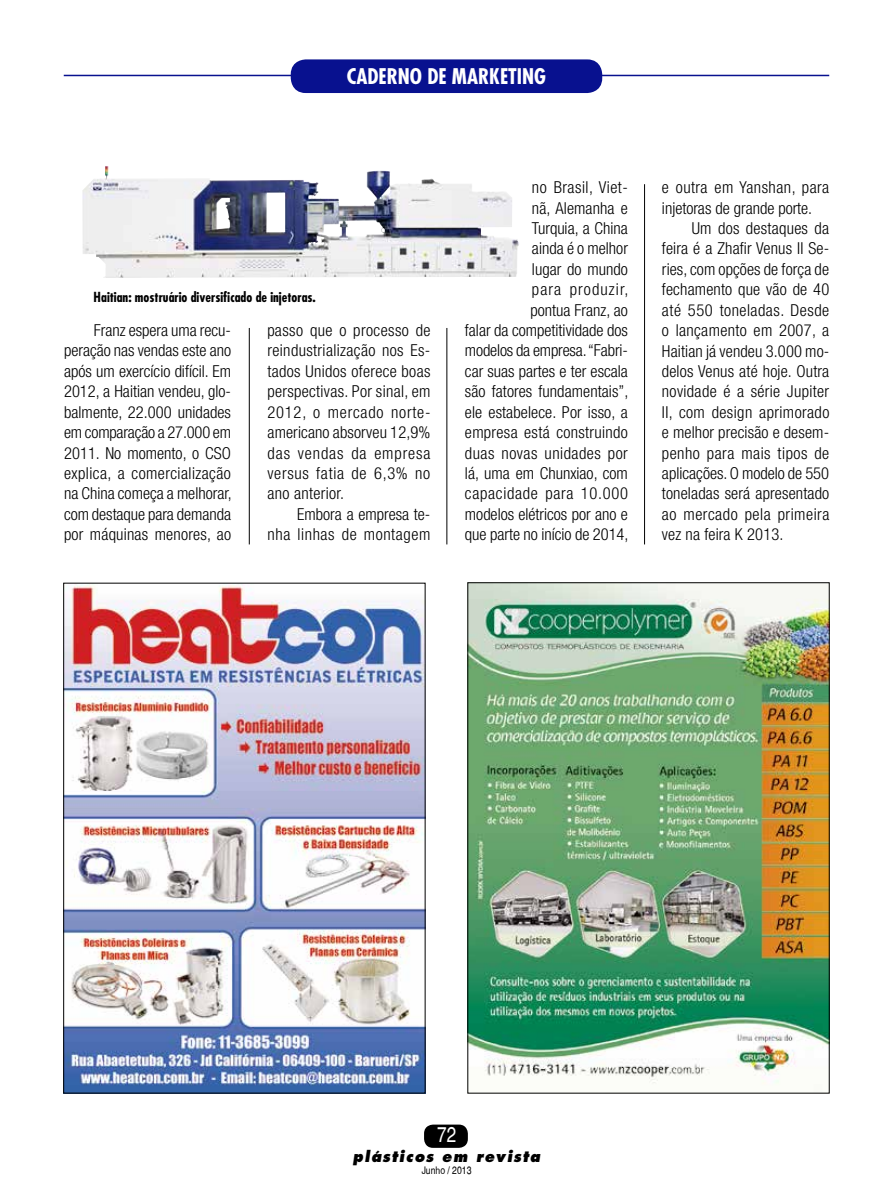
<style>
.page{position:relative;width:893px;height:1191px;background:#fff}
.page>*{position:absolute;margin:0;border:0;box-sizing:border-box;transform-origin:0 0}
.t1{font:700 condensed 21px "Futura";color:#fff}
.t2{font:condensed 21px "Helvetica";color:#fff}
.t3{font:300 condensed 16.5px/20.4px "Helvetica Neue LT Com";letter-spacing:.005em;color:#000;text-align:justify}
.t4{font:300 condensed 16.5px/20.4px "Helvetica Neue LT Com";letter-spacing:.035em;color:#000;text-align:right}
.t5{font:italic 800 15px "Futura";letter-spacing:.09em;color:#000;scale:.95 1}
.t6{font:700 condensed 13.5px "Futura";color:#000}
.t7{font:condensed 10.5px "Helvetica";color:#000}
</style>
<div class="page">
<div style="left:424px;top:1124px;width:44px;height:23px;background:#000;border-radius:9px"></div>
<hr style="left:64px;top:75px;width:765px;height:1px;background:#08118f">
<div style="left:291px;top:59px;width:311px;height:34px;background:#08118f;border-radius:15px"></div>
<img style="left:82px;top:166px;width:437px;height:112px">
<hr style="left:249px;top:328px;width:1px;height:216px;background:#000">
<hr style="left:446px;top:328px;width:1px;height:216px;background:#000">
<hr style="left:644px;top:184px;width:1px;height:360px;background:#000">
<img style="left:65px;top:585px;width:358px;height:506px">
<img style="left:469px;top:584px;width:359px;height:500px">
<p class="t1" style="left:412px;top:61px;width:71px">ESPECIAL</p>
<p class="t1" style="left:347px;top:62px;width:201px">CADERNO DE MARKETING</p>
<p class="t6" style="left:94px;top:288px;width:224px">Haitian: mostruário diversificado de injetoras.</p>
<p class="t3" style="left:64px;top:320px;width:169px;text-indent:30px">Franz espera uma recu&shy;peração nas vendas este ano após um exercício difícil. Em 2012, a Haitian vendeu, glo&shy;balmente, 22.000 unidades em comparação a 27.000 em 2011. No momento, o CSO explica, a comercialização na China começa a melhorar, com destaque para demanda por máquinas menores, ao</p>
<p class="t3" style="left:268px;top:320px;width:165px">passo que o processo de reindustrialização nos Es&shy;tados Unidos oferece boas perspectivas. Por sinal, em 2012, o mercado norte&shy;americano absorveu 12,9% das vendas da empresa versus fatia de 6,3% no ano anterior.</p>
<p class="t4" style="left:268px;top:504px;width:164px">Embora a empresa te-<br>nha linhas de montagem</p>
<p class="t3" style="left:465px;top:177px;width:165px;text-align:right">no Brasil, Viet-<br>nã, Alemanha e<br>Turquia, a China<br>ainda é o melhor<br>lugar do mundo<br>para produzir,<br>pontua Franz, ao<br>falar da competitividade dos modelos da empresa. “Fabri&shy;car suas partes e ter escala são fatores fundamentais”, ele estabelece. Por isso, a empresa está construindo duas novas unidades por lá, uma em Chunxiao, com capacidade para 10.000 modelos elétricos por ano e que parte no início de 2014,</p>
<p class="t3" style="left:662px;top:177px;width:169px">e outra em Yanshan, para injetoras de grande porte.</p>
<p class="t3" style="left:662px;top:218px;width:169px;text-indent:30px">Um dos destaques da feira é a Zhafir Venus II Se&shy;ries, com opções de força de fechamento que vão de 40 até 550 toneladas. Desde o lançamento em 2007, a Haitian já vendeu 3.000 mo&shy;delos Venus até hoje. Outra novidade é a série Jupiter II, com design aprimorado e melhor precisão e desem&shy;penho para mais tipos de aplicações. O modelo de 550 toneladas será apresentado ao mercado pela primeira vez na feira K 2013.</p>
<p class="t2" style="left:437px;top:1122px;width:21px">72</p>
<p class="t5" style="left:353px;top:1147px;width:199px">plásticos em revista</p>
<p class="t7" style="left:422px;top:1164px;width:51px">Junho / 2013</p>
</div>
